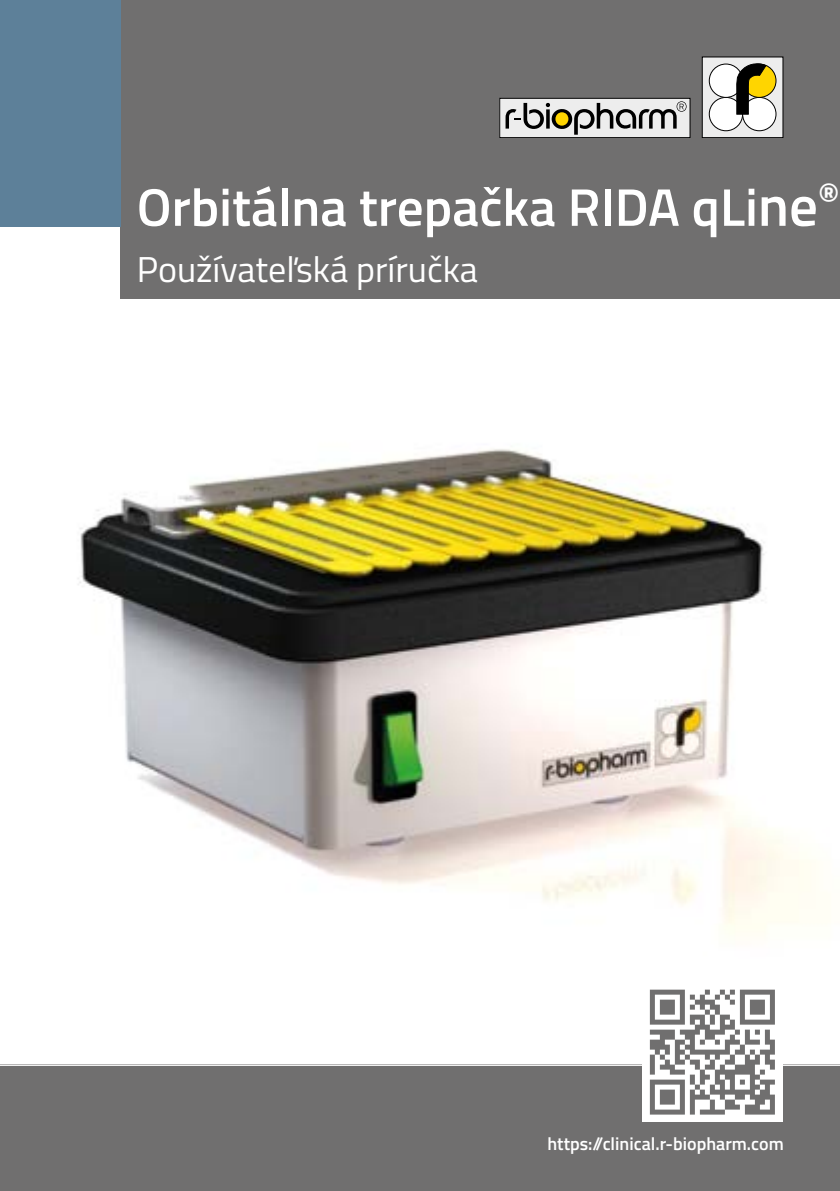
<style>
.page{position:relative;width:840px;height:1191px;background:#fff}
.page>*{position:absolute;margin:0;border:0;box-sizing:border-box;transform-origin:0 0}
.t1{font:600 53px "Titillium";color:#fff}
.t2{font:36px "Titillium";color:#fff}
.t3{font:600 18px "Titillium";color:#fff}
.s1{font-size:57px}
</style>
<div class="page">
<img style="left:0;top:226px;width:839px;height:710px">
<div style="left:0;top:1064px;width:839px;height:127px;background:#706f6f"></div>
<hr style="left:0;top:1064px;width:839px;height:2px;background:#fff">
<div style="left:642px;top:982px;width:140px;height:140px;background:#fff"></div>
<div style="left:121px;top:0;width:718px;height:249px;background:#706f6f"></div>
<div style="left:121px;top:226px;width:718px;height:72px;background:#706f6f"></div>
<div style="left:0;top:0;width:121px;height:226px;background:#5d8099"></div>
<svg style="left:649px;top:989px;width:125px;height:125px"></svg>
<div style="left:701px;top:57px;width:81px;height:81px;background:#ededed"></div>
<div style="left:701px;top:57px;width:81px;height:81px;border:1px solid #000"></div>
<div style="left:708px;top:97px;width:34px;height:34px;background:#fff;border-radius:50%"></div>
<div style="left:708px;top:97px;width:34px;height:34px;border:1px solid #000;border-radius:50%"></div>
<div style="left:708px;top:64px;width:34px;height:33px;background:#fff;border-radius:50%"></div>
<div style="left:708px;top:64px;width:34px;height:34px;border:1px solid #000;border-radius:50%"></div>
<div style="left:742px;top:97px;width:33px;height:34px;background:#fff;border-radius:50%"></div>
<div style="left:742px;top:97px;width:33px;height:34px;border:1px solid #000;border-radius:50%"></div>
<div style="left:742px;top:64px;width:33px;height:33px;background:#ffd500;border-radius:50%"></div>
<div style="left:742px;top:64px;width:33px;height:34px;border:1px solid #000;border-radius:50%"></div>
<svg style="left:735px;top:63px;width:31px;height:52px"></svg>
<div style="left:499px;top:98px;width:190px;height:40px;background:#ededed"></div>
<div style="left:499px;top:98px;width:191px;height:40px;border:1px solid #000"></div>
<svg style="left:505px;top:101px;width:181px;height:34px"></svg>
<h1 class="t1" style="left:137px;top:167px;width:703px">Orbitálna trepačka RIDA qLi<span class="s1">ne</span><sup>®</sup></h1>
<h2 class="t2" style="left:137px;top:243px;width:342px">Používateľská príručka</h2>
<p class="t3" style="left:547px;top:1130px;width:238px">https://clinical.r-biopharm.com</p>
</div>
